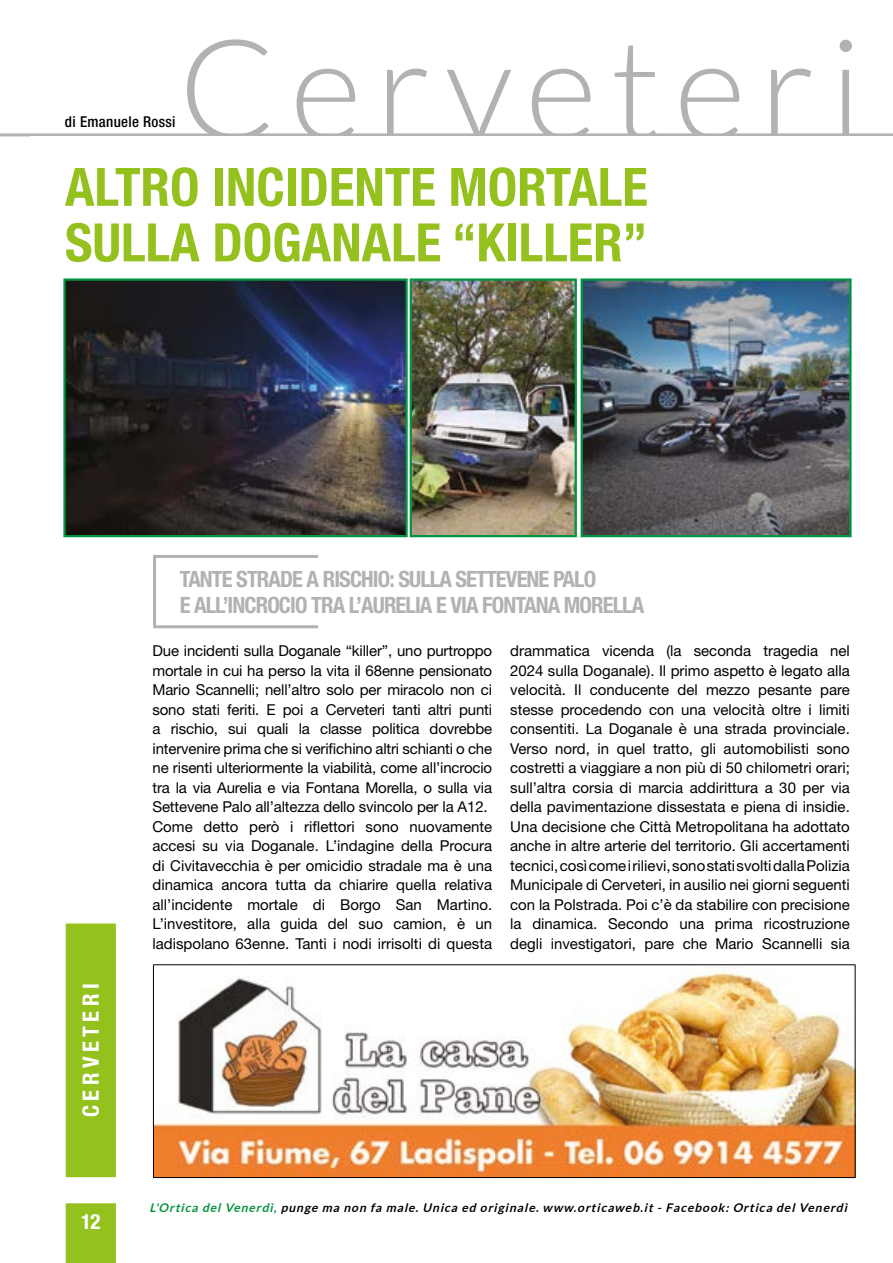
<style>
.page{position:relative;width:893px;height:1263px;background:#fff}
.page>*{position:absolute;margin:0;border:0;box-sizing:border-box;transform-origin:0 0}
.t1{font:300 139.5px "Lato";letter-spacing:.1em;color:#b3b2b2}
.t2{font:700 condensed 52.95px/55.5px "Helvetica Neue LT Std";color:#95c11f}
.t3{font:700 condensed 22.5px/25.5px "Helvetica Neue LT Std";letter-spacing:-.04em;color:#b3b2b2}
.t4{font:700 condensed 22.5px "Helvetica Neue LT Std";letter-spacing:.2em;color:#fff}
.t5{font:700 condensed 21px "Helvetica Neue LT Std";color:#fff}
.t6{font:15px/19.5px "Helvetica Neue LT Std";letter-spacing:-.01em;color:#000}
.t7{font:500 condensed 15px "Helvetica Neue LT Std";letter-spacing:.02em;color:#000}
.t8{font:italic 700 12px "Lato";color:#000}
.s1{color:#00953b}
</style>
<div class="page">
<img style="left:66px;top:281px;width:339px;height:253px">
<div style="left:63px;top:278px;width:345px;height:259px;border:2px solid #009641"></div>
<div style="left:65px;top:1203px;width:51px;height:60px;background:#95c11f"></div>
<div style="left:65px;top:923px;width:52px;height:255px;background:#95c11f"></div>
<div style="left:64px;top:922px;width:53px;height:257px;border:2px solid #fff"></div>
<hr style="left:0;top:133px;width:893px;height:3px;background:#b3b2b2">
<div style="left:153px;top:555px;width:167px;height:73px;border:3px solid #b3b2b2"></div>
<img style="left:155px;top:970px;width:698px;height:206px">
<div style="left:153px;top:964px;width:702px;height:214px;border:1px solid #000"></div>
<img style="left:413px;top:281px;width:161px;height:253px">
<div style="left:410px;top:278px;width:167px;height:259px;border:2px solid #009641"></div>
<img style="left:584px;top:281px;width:265px;height:253px">
<div style="left:581px;top:278px;width:271px;height:259px;border:2px solid #009641"></div>
<p class="t7" style="left:65px;top:112px;width:112px">di Emanuele Rossi</p>
<h1 class="t1" style="left:178px;top:14px;width:685px">Cerveteri</h1>
<h2 class="t2" style="left:65px;top:159px;width:584px">ALTRO INCIDENTE MORTALE<br>SULLA DOGANALE “KILLER”</h2>
<h3 class="t4" style="left:77px;top:1117px;width:135px;rotate:-90deg">CERVETERI</h3>
<h3 class="t5" style="left:81px;top:1209px;width:21px">12</h3>
<h3 class="t3" style="left:180px;top:566px;width:466px">TANTE STRADE A RISCHIO: SULLA SETTEVENE PALO<br>E ALL’INCROCIO TRA L’AURELIA E VIA FONTANA MORELLA</h3>
<p class="t6" style="left:152px;top:641px;width:341px">Due incidenti sulla Doganale “killer”, uno purtroppo mortale in cui ha perso la vita il 68enne pensionato Mario Scannelli; nell’altro solo per miracolo non ci sono stati feriti. E poi a Cerveteri tanti altri punti a rischio, sui quali la classe politica dovrebbe intervenire prima che si verifichino altri schianti o che ne risenti ulteriormente la viabilità, come all’incrocio tra la via Aurelia e via Fontana Morella, o sulla via Settevene Palo all’altezza dello svincolo per la A12.<br>Come detto però i riflettori sono nuovamente accesi su via Doganale. L’indagine della Procura di Civitavecchia è per omicidio stradale ma è una dinamica ancora tutta da chiarire quella relativa all’incidente mortale di Borgo San Martino.<br>L’investitore, alla guida del suo camion, è un ladispolano 63enne. Tanti i nodi irrisolti di questa</p>
<p class="t6" style="left:510px;top:641px;width:341px;text-align:justify">drammatica vicenda (la seconda tragedia nel 2024 sulla Doganale). Il primo aspetto è legato alla velocità. Il conducente del mezzo pesante pare stesse procedendo con una velocità oltre i limiti consentiti. La Doganale è una strada provinciale.<br>Verso nord, in quel tratto, gli automobilisti sono costretti a viaggiare a non più di 50 chilometri orari; sull’altra corsia di marcia addirittura a 30 per via della pavimentazione dissestata e piena di insidie.<br>Una decisione che Città Metropolitana ha adottato anche in altre arterie del territorio. Gli accertamenti tecnici, così come i rilievi, sono stati svolti dalla Polizia Municipale di Cerveteri, in ausilio nei giorni seguenti con la Polstrada. Poi c’è da stabilire con precisione la dinamica. Secondo una prima ricostruzione degli investigatori, pare che Mario Scannelli sia</p>
<p class="t8" style="left:150px;top:1201px;width:702px"><span class="s1">L'Ortica del Venerdì,</span> punge ma non fa male. Unica ed originale. www.orticaweb.it - Facebook: Ortica del Venerdì</p>
</div>
